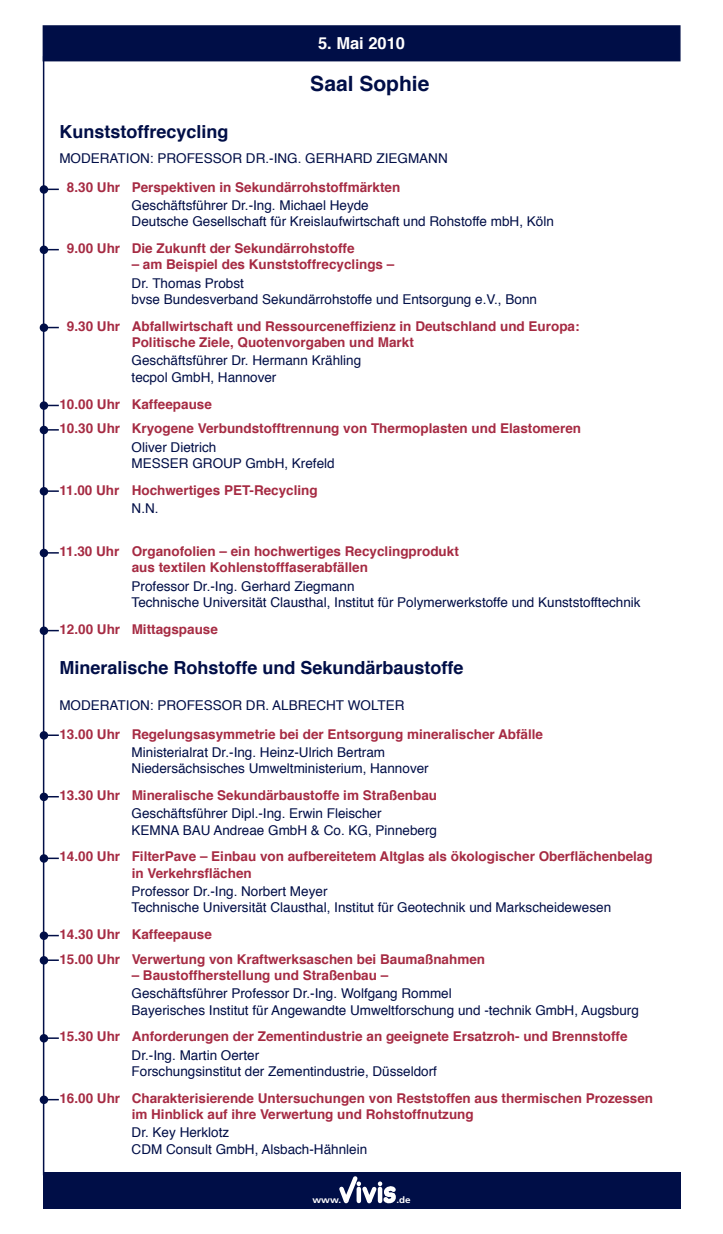
<style>
.page{position:relative;width:723px;height:1234px;background:#fff}
.page>*{position:absolute;margin:0;border:0;box-sizing:border-box;transform-origin:0 0}
.t1{font:700 21px "Helvetica";color:#000e47}
.t2{font:700 18px "Helvetica";color:#000e47}
.t3{font:700 16.5px "Helvetica";color:#fff}
.t4{font:700 13.5px/16.2px "Helvetica";color:#a62b43}
.t5{font:13.5px/16.2px "Helvetica";color:#000e47}
.t6{font:700 9px "Frutiger";color:#fff;scale:1.1 1}
</style>
<div class="page">
<div style="left:43px;top:1171px;width:637px;height:36px;background:#000e47"></div>
<svg style="left:339px;top:1176px;width:57px;height:28px"></svg>
<div style="left:43px;top:25px;width:637px;height:36px;background:#000e47;border:2px solid #000e47"></div>
<hr style="left:43px;top:56px;width:1px;height:1118px;background:#000e47">
<div style="left:40px;top:186px;width:7px;height:7px;background:#000e47;border-radius:50%"></div>
<div style="left:40px;top:185px;width:8px;height:9px;border:2px solid #000e47;border-radius:50%"></div>
<svg style="left:45px;top:188px;width:14px;height:2px"></svg>
<div style="left:40px;top:246px;width:7px;height:7px;background:#000e47;border-radius:50%"></div>
<div style="left:40px;top:245px;width:8px;height:9px;border:2px solid #000e47;border-radius:50%"></div>
<svg style="left:45px;top:249px;width:14px;height:1px"></svg>
<div style="left:40px;top:324px;width:7px;height:7px;background:#000e47;border-radius:50%"></div>
<div style="left:40px;top:323px;width:8px;height:9px;border:2px solid #000e47;border-radius:50%"></div>
<svg style="left:45px;top:327px;width:14px;height:1px"></svg>
<div style="left:40px;top:402px;width:7px;height:7px;background:#000e47;border-radius:50%"></div>
<div style="left:40px;top:401px;width:8px;height:9px;border:2px solid #000e47;border-radius:50%"></div>
<svg style="left:45px;top:404px;width:14px;height:2px"></svg>
<div style="left:40px;top:426px;width:7px;height:7px;background:#000e47;border-radius:50%"></div>
<div style="left:40px;top:425px;width:8px;height:9px;border:2px solid #000e47;border-radius:50%"></div>
<svg style="left:45px;top:429px;width:14px;height:1px"></svg>
<div style="left:40px;top:487px;width:8px;height:8px;border:2px solid #000e47;border-radius:50%"></div>
<svg style="left:44px;top:490px;width:15px;height:2px"></svg>
<div style="left:40px;top:549px;width:7px;height:7px;background:#000e47;border-radius:50%"></div>
<div style="left:40px;top:548px;width:8px;height:9px;border:2px solid #000e47;border-radius:50%"></div>
<svg style="left:45px;top:552px;width:14px;height:1px"></svg>
<div style="left:40px;top:627px;width:7px;height:7px;background:#000e47;border-radius:50%"></div>
<div style="left:40px;top:626px;width:8px;height:9px;border:2px solid #000e47;border-radius:50%"></div>
<svg style="left:45px;top:629px;width:14px;height:2px"></svg>
<div style="left:40px;top:731px;width:7px;height:7px;background:#000e47;border-radius:50%"></div>
<div style="left:40px;top:731px;width:8px;height:8px;border:2px solid #000e47;border-radius:50%"></div>
<svg style="left:45px;top:734px;width:14px;height:1px"></svg>
<div style="left:40px;top:793px;width:7px;height:7px;background:#000e47;border-radius:50%"></div>
<div style="left:40px;top:792px;width:8px;height:9px;border:2px solid #000e47;border-radius:50%"></div>
<svg style="left:45px;top:795px;width:14px;height:2px"></svg>
<div style="left:40px;top:854px;width:7px;height:7px;background:#000e47;border-radius:50%"></div>
<div style="left:40px;top:854px;width:8px;height:8px;border:2px solid #000e47;border-radius:50%"></div>
<svg style="left:45px;top:857px;width:14px;height:1px"></svg>
<div style="left:40px;top:931px;width:8px;height:8px;border:2px solid #000e47;border-radius:50%"></div>
<svg style="left:44px;top:934px;width:15px;height:2px"></svg>
<div style="left:40px;top:956px;width:7px;height:7px;background:#000e47;border-radius:50%"></div>
<div style="left:40px;top:955px;width:8px;height:9px;border:2px solid #000e47;border-radius:50%"></div>
<svg style="left:45px;top:959px;width:14px;height:1px"></svg>
<div style="left:40px;top:1034px;width:7px;height:7px;background:#000e47;border-radius:50%"></div>
<div style="left:40px;top:1033px;width:8px;height:9px;border:2px solid #000e47;border-radius:50%"></div>
<svg style="left:45px;top:1037px;width:14px;height:1px"></svg>
<div style="left:40px;top:1095px;width:8px;height:8px;border:2px solid #000e47;border-radius:50%"></div>
<svg style="left:44px;top:1098px;width:15px;height:2px"></svg>
<p class="t3" style="left:318px;top:37px;width:89px">5. Mai 2010</p>
<h1 class="t1" style="left:310px;top:67px;width:121px">Saal Sophie</h1>
<h2 class="t2" style="left:59px;top:117px;width:171px">Kunststoffrecycling</h2>
<p class="t5" style="left:59px;top:151px;width:390px">MODERATION: PROFESSOR DR.-ING. GERHARD ZIEGMANN</p>
<p class="t4" style="left:67px;top:179px;width:335px">8.30 Uhr Perspektiven in Sekundärrohstoffmärkten</p>
<p class="t5" style="left:132px;top:198px;width:424px">Geschäftsführer Dr.-Ing. Michael Heyde<br>Deutsche Gesellschaft für Kreislaufwirtschaft und Rohstoffe mbH, Köln</p>
<p class="t4" style="left:67px;top:240px;width:289px">9.00 Uhr Die Zukunft der Sekundärrohstoffe</p>
<p class="t4" style="left:132px;top:257px;width:264px">– am Beispiel des Kunststoffrecyclings –</p>
<p class="t5" style="left:132px;top:276px;width:407px">Dr. Thomas Probst<br>bvse Bundesverband Sekundärrohstoffe und Entsorgung e.V., Bonn</p>
<p class="t4" style="left:132px;top:318px;width:449px;text-indent:-65px">9.30 Uhr Abfallwirtschaft und Ressourceneffizienz in Deutschland und Europa:<br>Politische Ziele, Quotenvorgaben und Markt</p>
<p class="t5" style="left:132px;top:354px;width:231px">Geschäftsführer Dr. Hermann Krähling tecpol GmbH, Hannover</p>
<p class="t4" style="left:59px;top:391px;width:523px;line-height:24.8px">10.00 Uhr Kaffeepause<br>10.30 Uhr Kryogene Verbundstofftrennung von Thermoplasten und Elastomeren</p>
<p class="t5" style="left:132px;top:440px;width:205px">Oliver Dietrich<br>MESSER GROUP GmbH, Krefeld</p>
<p class="t4" style="left:59px;top:482px;width:260px">11.00 Uhr Hochwertiges PET-Recycling</p>
<p class="t5" style="left:132px;top:501px;width:28px">N.N.</p>
<p class="t4" style="left:132px;top:543px;width:329px;text-indent:-72px">11.30 Uhr Organofolien – ein hochwertiges Recyclingprodukt aus textilen Kohlenstofffaserabfällen</p>
<p class="t5" style="left:132px;top:579px;width:510px">Professor Dr.-Ing. Gerhard Ziegmann<br>Technische Universität Clausthal, Institut für Polymerwerkstoffe und Kunststofftechnik</p>
<p class="t4" style="left:59px;top:620px;width:160px">12.00 Uhr Mittagspause</p>
<h2 class="t2" style="left:59px;top:653px;width:406px">Mineralische Rohstoffe und Sekundärbaustoffe</h2>
<p class="t5" style="left:59px;top:698px;width:347px">MODERATION: PROFESSOR DR. ALBRECHT WOLTER</p>
<p class="t4" style="left:59px;top:725px;width:485px">13.00 Uhr Regelungsasymmetrie bei der Entsorgung mineralischer Abfälle</p>
<p class="t5" style="left:132px;top:745px;width:299px">Ministerialrat Dr.-Ing. Heinz-Ulrich Bertram<br>Niedersächsisches Umweltministerium, Hannover</p>
<p class="t4" style="left:59px;top:787px;width:379px">13.30 Uhr Mineralische Sekundärbaustoffe im Straßenbau</p>
<p class="t5" style="left:132px;top:806px;width:307px">Geschäftsführer Dipl.-Ing. Erwin Fleischer<br>KEMNA BAU Andreae GmbH &amp; Co. KG, Pinneberg</p>
<p class="t4" style="left:132px;top:848px;width:522px;text-indent:-72px">14.00 Uhr FilterPave – Einbau von aufbereitetem Altglas als ökologischer Oberflächenbelag in Verkehrsflächen</p>
<p class="t5" style="left:132px;top:884px;width:481px">Professor Dr.-Ing. Norbert Meyer<br>Technische Universität Clausthal, Institut für Geotechnik und Markscheidewesen</p>
<p class="t4" style="left:59px;top:921px;width:427px;line-height:24.8px">14.30 Uhr Kaffeepause<br>15.00 Uhr Verwertung von Kraftwerksaschen bei Baumaßnahmen</p>
<p class="t4" style="left:132px;top:968px;width:258px">– Baustoffherstellung und Straßenbau –</p>
<p class="t5" style="left:132px;top:986px;width:509px">Geschäftsführer Professor Dr.-Ing. Wolfgang Rommel<br>Bayerisches Institut für Angewandte Umweltforschung und -technik GmbH, Augsburg</p>
<p class="t4" style="left:59px;top:1028px;width:570px">15.30 Uhr Anforderungen der Zementindustrie an geeignete Ersatzroh- und Brennstoffe</p>
<p class="t5" style="left:132px;top:1047px;width:307px">Dr.-Ing. Martin Oerter<br>Forschungsinstitut der Zementindustrie, Düsseldorf</p>
<p class="t4" style="left:132px;top:1089px;width:523px;text-indent:-72px">16.00 Uhr Charakterisierende Untersuchungen von Reststoffen aus thermischen Prozessen im Hinblick auf ihre Verwertung und Rohstoffnutzung</p>
<p class="t5" style="left:132px;top:1125px;width:237px">Dr. Key Herklotz<br>CDM Consult GmbH, Alsbach-Hähnlein</p>
<p class="t6" style="left:312px;top:1194px;width:28px">www.</p>
<p class="t6" style="left:396px;top:1194px;width:15px">.de</p>
</div>
